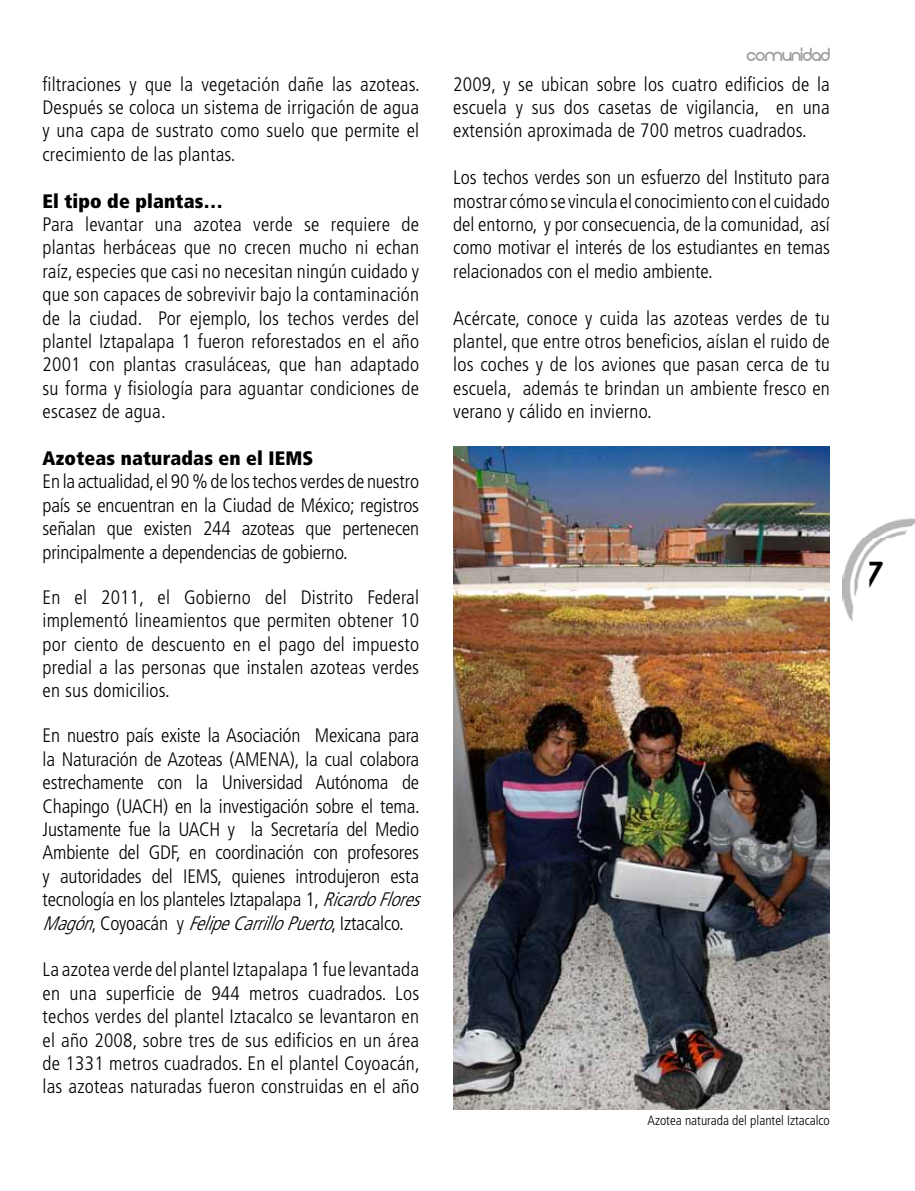
<style>
.page{position:relative;width:915px;height:1191px;background:#fff}
.page>*{position:absolute;margin:0;border:0;box-sizing:border-box;transform-origin:0 0}
.t1{font:39px "Baby Face";color:#000}
.t2{font:300 condensed 19.5px/23.4px "Frutiger";letter-spacing:-.01em;color:#000;text-align:justify}
.t3{font:900 condensed 19.5px "Frutiger";letter-spacing:.01em;color:#000}
.t4{font:18px "Evolution";color:#9c9e9f}
.t5{font:300 condensed 13.5px "Frutiger";color:#000}
.s1{font-style:italic}
</style>
<div class="page">
<img style="left:453px;top:446px;width:376px;height:663px">
<img style="left:842px;top:518px;width:72px;height:104px">
<p class="t2" style="left:43px;top:72px;width:378px">filtraciones y que la vegetación dañe las azoteas.<br>Después se coloca un sistema de irrigación de agua y una capa de sustrato como suelo que permite el crecimiento de las plantas.</p>
<p class="t3" style="left:43px;top:189px;width:182px">El tipo de plantas…</p>
<p class="t2" style="left:43px;top:213px;width:378px">Para levantar una azotea verde se requiere de plantas herbáceas que no crecen mucho ni echan raíz, especies que casi no necesitan ningún cuidado y que son capaces de sobrevivir bajo la contaminación de la ciudad. Por ejemplo, los techos verdes del plantel Iztapalapa 1 fueron reforestados en el año 2001 con plantas crasuláceas, que han adaptado su forma y fisiología para aguantar condiciones de escasez de agua.</p>
<p class="t3" style="left:43px;top:446px;width:272px">Azoteas naturadas en el IEMS</p>
<p class="t2" style="left:43px;top:470px;width:378px">En la actualidad, el 90 % de los techos verdes de nuestro país se encuentran en la Ciudad de México; registros señalan que existen 244 azoteas que pertenecen principalmente a dependencias de gobierno.</p>
<p class="t2" style="left:43px;top:585px;width:378px">En el 2011, el Gobierno del Distrito Federal implementó lineamientos que permiten obtener 10 por ciento de descuento en el pago del impuesto predial a las personas que instalen azoteas verdes en sus domicilios.</p>
<p class="t2" style="left:43px;top:724px;width:386px;text-align:left">En nuestro país existe la Asociación Mexicana para la Naturación de Azoteas (AMENA), la cual colabora estrechamente con la Universidad Autónoma de Chapingo (UACH) en la investigación sobre el tema.<br>Justamente fue la UACH y la Secretaría del Medio Ambiente del GDF, en coordinación con profesores y autoridades del IEMS, quienes introdujeron esta tecnología en los planteles Iztapalapa 1, <span class="s1">RicardoFlores Magón</span>, C o y o a c á n y <span class="s1">FelipeCarrilloPuerto</span>, I z t a c a l c o .</p>
<p class="t2" style="left:43px;top:958px;width:378px">La azotea verde del plantel Iztapalapa 1 fue levantada en una superficie de 944 metros cuadrados. Los techos verdes del plantel Iztacalco se levantaron en el año 2008, sobre tres de sus edificios en un área de 1331 metros cuadrados. En el plantel Coyoacán, las azoteas naturadas fueron construidas en el año</p>
<p class="t4" style="left:746px;top:44px;width:85px">comunidad</p>
<p class="t2" style="left:453px;top:72px;width:378px">2009, y se ubican sobre los cuatro edificios de la escuela y sus dos casetas de vigilancia, en una extensión aproximada de 700 metros cuadrados.</p>
<p class="t2" style="left:453px;top:166px;width:378px">Los techos verdes son un esfuerzo del Instituto para mostrar cómo se vincula el conocimiento con el cuidado del entorno, y por consecuencia, de la comunidad, así como motivar el interés de los estudiantes en temas relacionados con el medio ambiente.</p>
<p class="t2" style="left:453px;top:306px;width:378px">Acércate, conoce y cuida las azoteas verdes de tu plantel, que entre otros beneficios, aíslan el ruido de los coches y de los aviones que pasan cerca de tu escuela, además te brindan un ambiente fresco en verano y cálido en invierno.</p>
<p class="t5" style="left:647px;top:1112px;width:184px">Azotea naturada del plantel Iztacalco</p>
<h1 class="t1" style="left:863px;top:557px;width:27px">7</h1>
</div>
